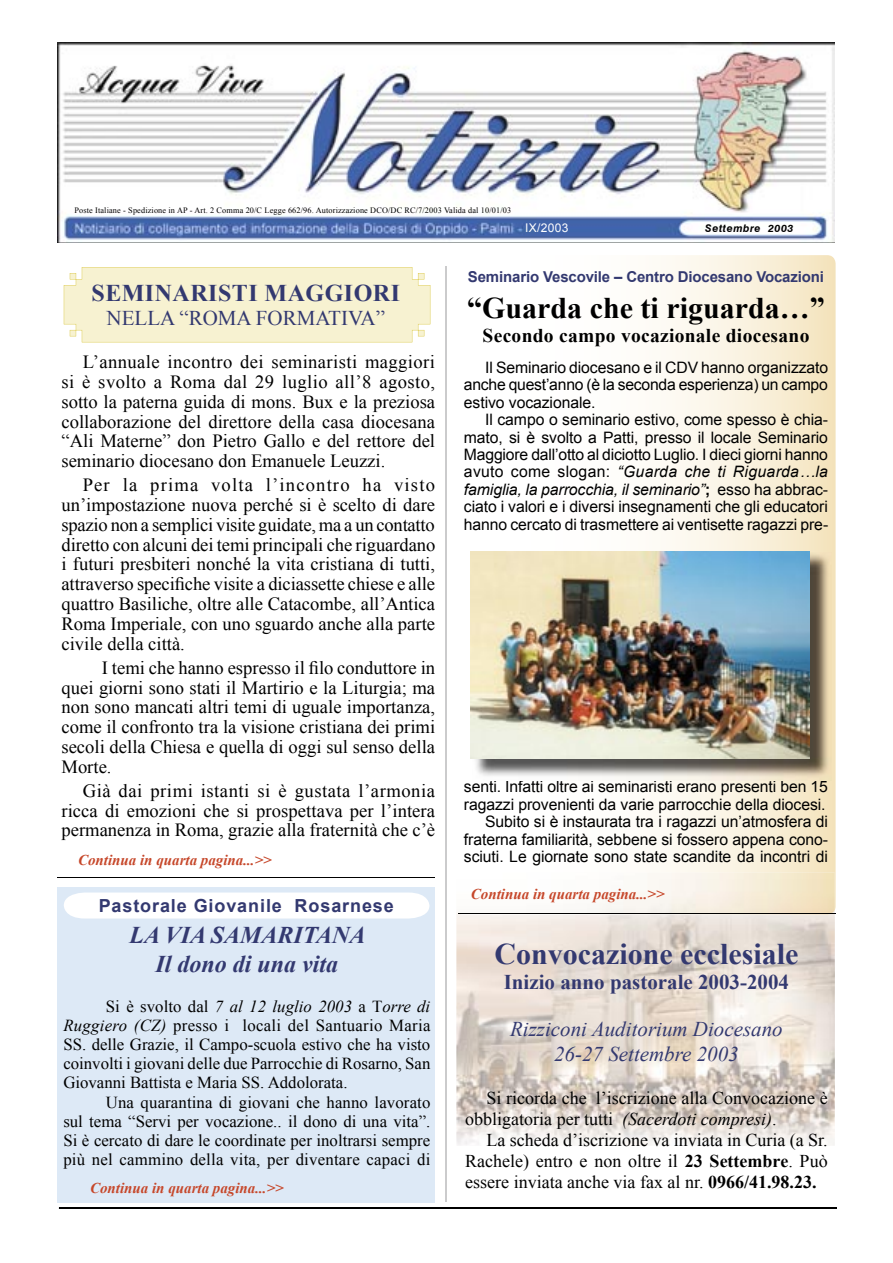
<style>
.page{position:relative;width:893px;height:1263px;background:#fff}
.page>*{position:absolute;margin:0;border:0;box-sizing:border-box;transform-origin:0 0}
.t1{font:700 30px "Times New Roman";color:#000}
.t2{font:700 30px "Times New Roman";color:#333970}
.t3{font:italic 700 24px/28.8px "Times New Roman";color:#333970;text-align:center}
.t4{font:700 24px "Times New Roman";letter-spacing:.02em;color:#333970}
.t5{font:italic 21px/25.2px "Times New Roman";color:#333970;text-align:center}
.t6{font:700 21px "Times New Roman";color:#333970}
.t7{font:21px "Times New Roman";color:#333970}
.t8{font:700 19.5px "Times New Roman";letter-spacing:.015em;color:#000}
.t9{font:18.6px/19.8px "Times New Roman";color:#000;text-align:justify}
.t10{font:18px/21px "Times New Roman";color:#000}
.t11{font:700 18px "Arial";letter-spacing:.05em;color:#333970}
.t12{font:16.8px/19.2px "Times New Roman";color:#000;text-align:justify}
.t13{font:15.75px/17.4px "Arial";letter-spacing:-.005em;color:#000;text-align:justify}
.t14{font:italic 700 15px "Times New Roman";color:#c6472a}
.t15{font:700 15px "Arial";letter-spacing:-.01em;color:#333970}
.t16{font:12px "Arial";letter-spacing:.025em;color:#fff}
.t17{font:italic 700 10.5px "Swiss 721 BT";letter-spacing:.05em;color:#000}
.t18{font:8.25px "Times New Roman";letter-spacing:.015em;color:#000}
.s1{font-style:italic}
.s2{font-weight:700}
</style>
<div class="page">
<img style="left:456px;top:914px;width:379px;height:232px">
<div style="left:57px;top:887px;width:378px;height:315px;background:#dde9f6"></div>
<svg style="left:470px;top:255px;width:366px;height:654px"></svg>
<img style="left:457px;top:873px;width:378px;height:41px">
<svg style="left:64px;top:267px;width:367px;height:76px;background:#f6f1d0"></svg>
<img style="left:57px;top:43px;width:777px;height:199px">
<hr style="left:445px;top:266px;width:2px;height:936px;background:#cbcbcc">
<hr style="left:59px;top:1207px;width:777px;height:2px;background:#000">
<hr style="left:57px;top:877px;width:378px;height:1px;background:#000">
<div style="left:64px;top:892px;width:365px;height:26px;background:#fff"></div>
<img style="left:472px;top:553px;width:360px;height:227px">
<img style="left:471px;top:551px;width:339px;height:207px">
<hr style="left:458px;top:913px;width:378px;height:1px;background:#000">
<p class="t18" style="left:74px;top:205px;width:438px">Poste Italiane - Spedizione in AP - Art. 2 Comma 20/C Legge 662/96. Autorizzazione DCO/DC RC/7/2003 Valida dal 10/01/03</p>
<p class="t16" style="left:525px;top:220px;width:45px">IX/2003</p>
<p class="t17" style="left:705px;top:222px;width:90px">Settembre 2003</p>
<p class="t4" style="left:92px;top:276px;width:310px">SEMINARISTI MAGGIORI</p>
<p class="t7" style="left:107px;top:304px;width:280px">NELLA “ROMA FORMATIVA”</p>
<p class="t9" style="left:61px;top:352px;width:375px;text-indent:21px">L’annuale incontro dei seminaristi maggiori si è svolto a Roma dal 29 luglio all’8 agosto, sotto la paterna guida di mons. Bux e la preziosa collaborazione del direttore della casa diocesana “Ali Materne” don Pietro Gallo e del rettore del seminario diocesano don Emanuele Leuzzi.</p>
<p class="t9" style="left:61px;top:475px;width:375px;text-indent:21px">Per la prima volta l’incontro ha visto un’impostazione nuova perché si è scelto di dare spazio non a semplici visite guidate, ma a un contatto diretto con alcuni dei temi principali che riguardano i futuri presbiteri nonché la vita cristiana di tutti, attraverso specifiche visite a diciassette chiese e alle quattro Basiliche, oltre alle Catacombe, all’Antica Roma Imperiale, con uno sguardo anche alla parte civile della città.</p>
<p class="t9" style="left:61px;top:657px;width:375px;text-indent:40px">I temi che hanno espresso il filo conduttore in quei giorni sono stati il Martirio e la Liturgia; ma non sono mancati altri temi di uguale importanza, come il confronto tra la visione cristiana dei primi secoli della Chiesa e quella di oggi sul senso della Morte.</p>
<p class="t9" style="left:61px;top:780px;width:375px;text-indent:21px">Già dai primi istanti si è gustata l’armonia ricca di emozioni che si prospettava per l’intera permanenza in Roma, grazie alla fraternità che c’è</p>
<p class="t14" style="left:78px;top:849px;width:195px">Continua in quarta pagina...&gt;&gt;</p>
<p class="t11" style="left:99px;top:893px;width:297px">Pastorale Giovanile Rosarnese</p>
<p class="t3" style="left:129px;top:920px;width:238px">LA VIA SAMARITANA<br>Il dono di una vita</p>
<p class="t12" style="left:63px;top:996px;width:369px;text-indent:43px">Si è svolto dal <span class="s1">7 al 12 luglio 2003</span> a T<span class="s1">orre di Ruggiero (CZ)</span> presso i locali del Santuario Maria SS. delle Grazie, il Campo-scuola estivo che ha visto coinvolti i giovani delle due Parrocchie di Rosarno, San Giovanni Battista e Maria SS. Addolorata.</p>
<p class="t12" style="left:63px;top:1092px;width:369px;text-indent:43px">Una quarantina di giovani che hanno lavorato sul tema “Servi per vocazione.. il dono di una vita”.<br>Si è cercato di dare le coordinate per inoltrarsi sempre più nel cammino della vita, per diventare capaci di</p>
<p class="t14" style="left:90px;top:1178px;width:195px">Continua in quarta pagina...&gt;&gt;</p>
<p class="t15" style="left:468px;top:267px;width:358px">Seminario Vescovile – Centro Diocesano Vocazioni</p>
<h1 class="t1" style="left:467px;top:287px;width:359px">“Guarda che ti riguarda…”</h1>
<p class="t8" style="left:483px;top:322px;width:328px">Secondo campo vocazionale diocesano</p>
<p class="t13" style="left:464px;top:359px;width:366px;text-indent:21px">Il Seminario diocesano e il CDV hanno organizzato anche quest’anno (è la seconda esperienza) un campo estivo vocazionale.</p>
<p class="t13" style="left:464px;top:411px;width:366px;text-indent:21px">Il campo o seminario estivo, come spesso è chia&shy;mato, si è svolto a Patti, presso il locale Seminario Maggiore dall’otto al diciotto Luglio. I dieci giorni hanno avuto come slogan: <span class="s1">“Guarda che ti Riguarda…la famiglia, la parrocchia, il seminario”</span><span class="s2">;</span> esso ha abbrac&shy;ciato i valori e i diversi insegnamenti che gli educatori hanno cercato di trasmettere ai ventisette ragazzi pre-</p>
<p class="t13" style="left:464px;top:778px;width:366px;text-align:right">senti. Infatti oltre ai seminaristi erano presenti ben 15 ragazzi provenienti da varie parrocchie della diocesi.<br>Subito si è instaurata tra i ragazzi un’atmosfera di fraterna familiarità, sebbene si fossero appena cono&shy;sciuti. Le giornate sono state scandite da incontri di</p>
<p class="t14" style="left:471px;top:884px;width:195px">Continua in quarta pagina...&gt;&gt;</p>
<h1 class="t2" style="left:494px;top:933px;width:306px">Convocazione ecclesiale</h1>
<p class="t6" style="left:504px;top:967px;width:287px">Inizio anno pastorale 2003-2004</p>
<p class="t5" style="left:510px;top:1016px;width:274px">Rizziconi Auditorium Diocesano<br>26-27 Settembre 2003</p>
<p class="t10" style="left:465px;top:1087px;width:364px;text-indent:21px">Si ricorda che l’iscrizione alla Convocazione è obbligatoria per tutti <span class="s1">(Sacerdoti compresi)</span>.</p>
<p class="t10" style="left:465px;top:1129px;width:364px;text-align:justify;text-indent:21px">La scheda d’iscrizione va inviata in Curia (a Sr.<br>Rachele) entro e non oltre il <span class="s2">23 Settembre</span>. Può essere inviata anche via fax al nr. <span class="s2">0966/41.98.23.</span></p>
</div>
